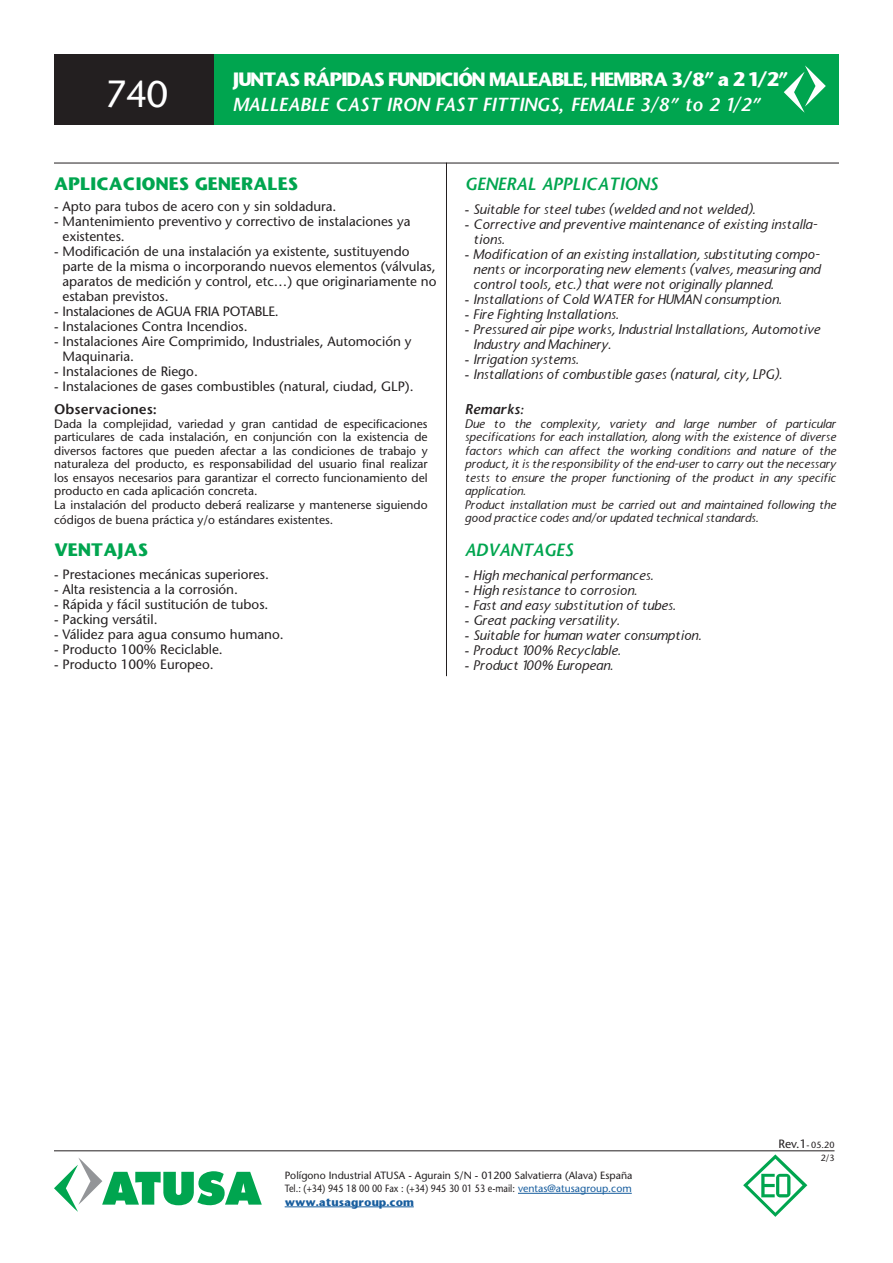
<style>
.page{position:relative;width:893px;height:1263px;background:#fff}
.page>*{position:absolute;margin:0;border:0;box-sizing:border-box;transform-origin:0 0}
.t1{font:500 36px "Stone Sans";color:#fff}
.t2{font:700 18px "Stone Sans";letter-spacing:-.065em;color:#fff}
.t3{font:italic 18px "Stone Sans Semi Boold";color:#fff}
.FT-ATUSA-Subtitulos{font:700 16.8px "Stone Sans";color:#00a54f}
.FT-ATUSA-Subtitulos-2{font:italic 16.8px "Stone Sans Semi Boold";color:#00a54f}
.t4{font:italic 500 13.5px/15px "Stone Sans";color:#231f20}
.t5{font:500 13.5px/15px "Stone Sans Std";color:#231f20}
.t6{font:500 13.5px "Stone Sans Std";letter-spacing:-.02em;color:#231f20}
.t7{font:13.5px "Stone Sans Semi Boold";color:#231f20}
.FT-ATUSA-Nota-Superi{font:italic 13.5px "Stone Sans Semi Boold";color:#231f20}
.t8{font:500 12px/13.5px "Stone Sans Std";color:#231f20;text-align:justify}
.FT-ATUSA-Nota-Superi-2{font:italic 500 12px/13.5px "Stone Sans";color:#231f20;text-align:justify}
.t9{font:500 10.5px "Stone Sans Std";color:#231f20;scale:.86 1}
.t10{font:500 10.5px "Stone Sans Std";color:#231f20}
.t11{font:700 10.5px "Stone Sans";color:#175d9e}
.t12{font:500 9px "Stone Sans Std";color:#231f20}
.s1{font-family:"Stone Sans Std";font-style:normal}
.s2{font-size:12px}
.s3{color:#175d9e}
</style>
<div class="page">
<hr style="left:54px;top:1150px;width:780px;height:1px;background:#231f20">
<svg style="left:54px;top:1158px;width:208px;height:54px"></svg>
<hr style="left:518px;top:1193px;width:114px;height:1px;background:#175d9e">
<hr style="left:285px;top:1206px;width:129px;height:1px;background:#175d9e">
<svg style="left:743px;top:1154px;width:64px;height:63px"></svg>
<div style="left:54px;top:54px;width:227px;height:70px;background:#231f20"></div>
<div style="left:214px;top:54px;width:625px;height:70px;background:#00a54f"></div>
<svg style="left:784px;top:65px;width:42px;height:48px"></svg>
<hr style="left:446px;top:163px;width:1px;height:513px;background:#231f20">
<hr style="left:54px;top:163px;width:785px;height:1px;background:#231f20">
<p class="t1" style="left:106px;top:71px;width:64px">740</p>
<p class="t2" style="left:233px;top:67px;width:557px">JUNTAS RÁPIDAS FUNDICIÓN MALEABLE, HEMBRA 3/8” a 2 1/2”</p>
<p class="t3" style="left:233px;top:93px;width:529px">MALLEABLE CAST IRON FAST FITTINGS FEMALE 3/8” to 2 1/2”</p>
<p class="FT-ATUSA-Subtitulos" style="left:54px;top:173px;width:246px">APLICACIONES GENERALES</p>
<p class="t5" style="left:54px;top:199px;width:284px">- Apto para tubos de acero con y sin soldadura.</p>
<p class="t5" style="left:63px;top:214px;width:349px;text-indent:-9px">- Mantenimiento preventivo y correctivo de instalaciones ya existentes.</p>
<p class="t5" style="left:63px;top:244px;width:376px;text-indent:-9px">- Modificación de una instalación ya existente, sustituyendo parte de la misma o incorporando nuevos elementos (válvulas, aparatos de medición y control, etc…) que originariamente no estaban previstos.</p>
<p class="t6" style="left:54px;top:303px;width:226px">- Instalaciones de AGUA FRIA POTABLE.</p>
<p class="t5" style="left:54px;top:319px;width:195px">- Instalaciones Contra Incendios.</p>
<p class="t5" style="left:63px;top:334px;width:351px;text-indent:-9px">- Instalaciones Aire Comprimido, Industriales, Automoción y<br>Maquinaria.</p>
<p class="t5" style="left:54px;top:364px;width:145px">- Instalaciones de Riego.</p>
<p class="t5" style="left:54px;top:379px;width:361px">- Instalaciones de gases combustibles (natural, ciudad, GLP).</p>
<p class="t7" style="left:54px;top:401px;width:104px">Observaciones:</p>
<p class="t8" style="left:54px;top:417px;width:375px">Dada la complejidad, variedad y gran cantidad de especificaciones particulares de cada instalación, en conjunción con la existencia de diversos factores que pueden afectar a las condiciones de trabajo y naturaleza del producto, es responsabilidad del usuario final realizar los ensayos necesarios para garantizar el correcto funcionamiento del producto en cada aplicación concreta.</p>
<p class="t8" style="left:54px;top:497px;width:375px;line-height:15px">La instalación del producto deberá realizarse y mantenerse siguiendo códigos de buena práctica y/o estándares existentes.</p>
<p class="FT-ATUSA-Subtitulos" style="left:54px;top:539px;width:96px">VENTAJAS</p>
<p class="t5" style="left:54px;top:567px;width:217px">- Prestaciones mecánicas superiores.</p>
<p class="t5" style="left:54px;top:582px;width:186px">- Alta resistencia a la corrosión.</p>
<p class="t5" style="left:54px;top:597px;width:216px">- Rápida y fácil sustitución de tubos.</p>
<p class="t5" style="left:54px;top:612px;width:105px">- Packing versátil.</p>
<p class="t5" style="left:54px;top:627px;width:231px">- Válidez para agua consumo humano.</p>
<p class="t5" style="left:54px;top:642px;width:170px">- Producto 100% Reciclable.</p>
<p class="t5" style="left:54px;top:657px;width:161px">- Producto 100% Europeo.</p>
<p class="FT-ATUSA-Subtitulos-2" style="left:465px;top:173px;width:195px">GENERAL APPLICATIONS</p>
<p class="t4" style="left:465px;top:202px;width:292px"><span class="s1">-</span> Suitable for steel tubes (welded and not welded).</p>
<p class="t4" style="left:473px;top:217px;width:345px;text-indent:-9px"><span class="s1">-</span> Corrective and preventive maintenance of existing installa&shy;tions.</p>
<p class="t4" style="left:473px;top:247px;width:349px;text-align:justify;text-indent:-9px"><span class="s1">-</span> Modification of an existing installation, substituting compo&shy;nents or incorporating new elements (valves, measuring and control tools, etc.) that were not originally planned.</p>
<p class="t4" style="left:465px;top:292px;width:318px"><span class="s1">-</span> Installations of Cold WATER for HUMAN consumption.</p>
<p class="t4" style="left:465px;top:307px;width:155px"><span class="s1">-</span> Fire Fighting Installations.</p>
<p class="t4" style="left:473px;top:322px;width:348px;text-indent:-9px"><span class="s1">-</span> Pressured air pipe works, Industrial Installations, Automotive<br>Industry and Machinery.</p>
<p class="t4" style="left:465px;top:352px;width:115px"><span class="s1">-</span> Irrigation systems.</p>
<p class="t4" style="left:465px;top:367px;width:319px"><span class="s1">-</span> Installations of combustible gases (natural, city, LPG).</p>
<p class="FT-ATUSA-Nota-Superi" style="left:465px;top:401px;width:60px">Remarks:</p>
<p class="FT-ATUSA-Nota-Superi-2" style="left:465px;top:417px;width:373px">Due to the complexity, variety and large number of particular specifications for each installation, along with the existence of diverse factors which can affect the working conditions and nature of the product, it is the responsibility of the end-user to carry out the necessary tests to ensure the proper functioning of the product in any specific application.</p>
<p class="FT-ATUSA-Nota-Superi-2" style="left:465px;top:498px;width:373px">Product installation must be carried out and maintained following the good practice codes and/or updated technical standards.</p>
<p class="FT-ATUSA-Subtitulos-2" style="left:465px;top:539px;width:110px">ADVANTAGES</p>
<p class="t4" style="left:465px;top:568px;width:190px"><span class="s1">-</span> High mechanical performances.</p>
<p class="t4" style="left:465px;top:583px;width:174px"><span class="s1">-</span> High resistance to corrosion.</p>
<p class="t4" style="left:465px;top:598px;width:212px"><span class="s1">-</span> Fast and easy substitution of tubes.</p>
<p class="t4" style="left:465px;top:613px;width:156px"><span class="s1">-</span> Great packing versatility.</p>
<p class="t4" style="left:465px;top:628px;width:238px"><span class="s1">-</span> Suitable for human water consumption.</p>
<p class="t4" style="left:465px;top:643px;width:157px"><span class="s1">-</span> Product 100% Recyclable.</p>
<p class="t4" style="left:465px;top:658px;width:150px"><span class="s1">-</span> Product 100% European.</p>
<p class="t12" style="left:778px;top:1140px;width:58px"><span class="s2">Rev.1</span>- 05.20</p>
<p class="t12" style="left:821px;top:1152px;width:15px">2/3</p>
<p class="t10" style="left:285px;top:1169px;width:349px">Polígono Industrial ATUSA - Agurain S/N - 01200 Salvatierra (Alava) España</p>
<p class="t9" style="left:285px;top:1182px;width:405px">Tel.: (+34) 945 18 00 00 Fax : (+34) 945 30 01 53 e-mail: <span class="s3">ventas@atusagroup.com</span></p>
<p class="t11" style="left:285px;top:1195px;width:131px">www.atusagroup.com</p>
</div>
